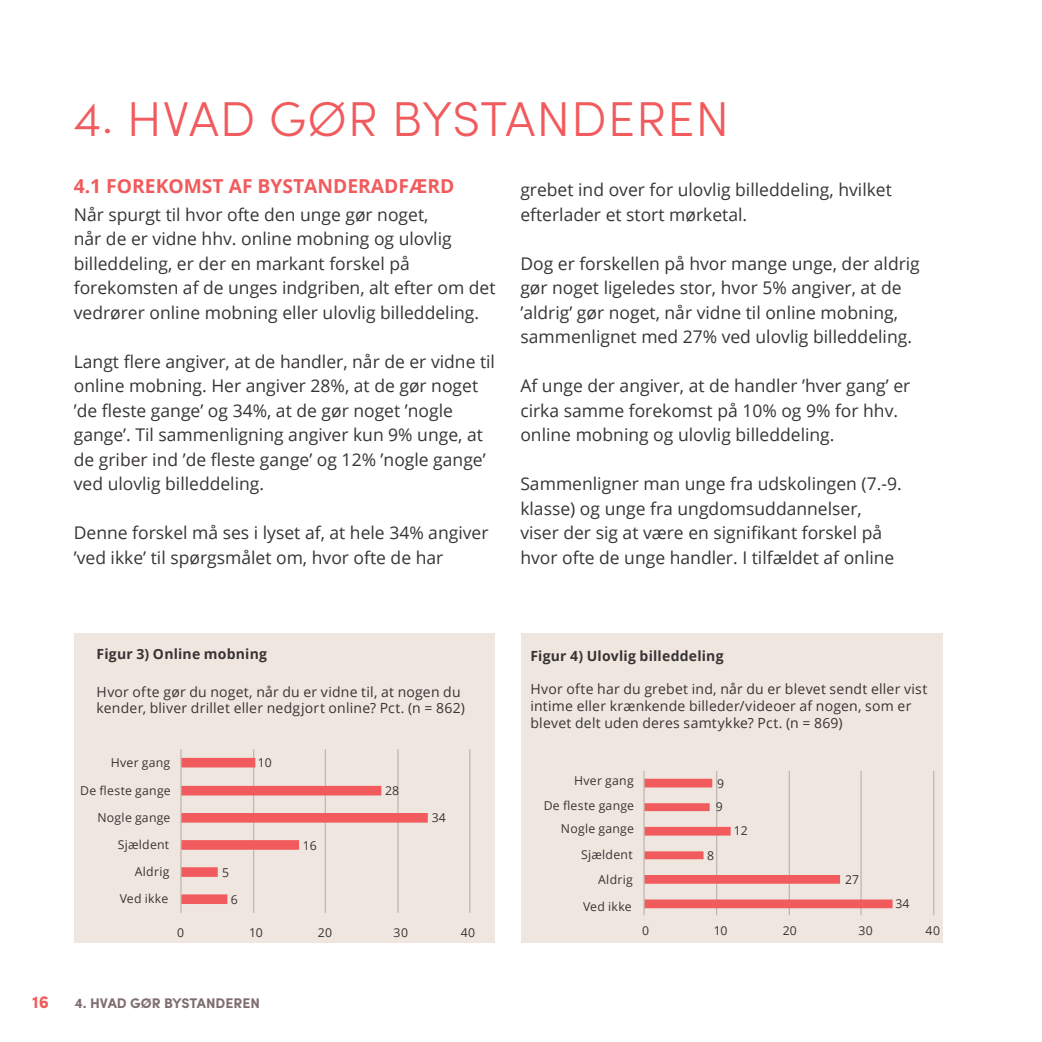
<style>
.page{position:relative;width:1042px;height:1042px;background:#fff}
.page>*{position:absolute;margin:0;border:0;box-sizing:border-box;transform-origin:0 0}
.rubrik{font:300 49px "Sofia Pro";letter-spacing:.02em;color:#f15b5d}
.rubrik_afsnit{font:700 19.25px "Open Sans";color:#f15b5d}
.brod{font:17.5px/24.5px "Open Sans";color:#383434}
.t1{font:700 17.5px "Sofia Pro";color:#f15b5d}
.t2{font:14px/16.8px "Open Sans";letter-spacing:.015em;color:#383434}
.t3{font:700 14px "Open Sans";letter-spacing:.015em;color:#383434}
.t4{font:700 14px "Sofia Pro";color:#7e6e6f}
.t5{font:12.25px "Open Sans";letter-spacing:.02em;color:#383434}
</style>
<div class="page">
<div style="left:74px;top:634px;width:421px;height:309px;background:#efe7df"></div>
<div style="left:521px;top:634px;width:422px;height:309px;background:#efe7df"></div>
<hr style="left:253px;top:749px;width:1px;height:164px;background:#bdb9b4">
<hr style="left:325px;top:749px;width:1px;height:164px;background:#bdb9b4">
<hr style="left:397px;top:749px;width:2px;height:164px;background:#bdb9b4">
<hr style="left:469px;top:749px;width:1px;height:164px;background:#bdb9b4">
<svg style="left:182px;top:758px;width:246px;height:146px"></svg>
<hr style="left:180px;top:749px;width:2px;height:164px;background:#bdb9b4">
<hr style="left:716px;top:771px;width:1px;height:144px;background:#bdb9b4">
<hr style="left:788px;top:771px;width:2px;height:144px;background:#bdb9b4">
<hr style="left:860px;top:771px;width:2px;height:144px;background:#bdb9b4">
<hr style="left:933px;top:771px;width:1px;height:144px;background:#bdb9b4">
<svg style="left:645px;top:779px;width:247px;height:129px"></svg>
<hr style="left:643px;top:771px;width:2px;height:144px;background:#bdb9b4">
<p class="rubrik" style="left:74px;top:83px;width:657px">4. HVAD GØR BYSTANDEREN</p>
<p class="rubrik_afsnit" style="left:74px;top:172px;width:382px">4.1 FOREKOMST AF BYSTANDERADFÆRD</p>
<p class="brod" style="left:74px;top:201px;width:423px">Når spurgt til hvor ofte den unge gør noget,<br>når de er vidne hhv. online mobning og ulovlig billeddeling, er der en markant forskel på forekomsten af de unges indgriben, alt efter om det vedrører online mobning eller ulovlig billeddeling.</p>
<p class="brod" style="left:74px;top:348px;width:423px">Langt flere angiver, at de handler, når de er vidne til online mobning. Her angiver 28%, at de gør noget ’de fleste gange’ og 34%, at de gør noget ’nogle gange’. Til sammenligning angiver kun 9% unge, at de griber ind ’de fleste gange’ og 12% ’nogle gange’ ved ulovlig billeddeling.</p>
<p class="brod" style="left:74px;top:520px;width:416px">Denne forskel må ses i lyset af, at hele 34% angiver ’ved ikke’ til spørgsmålet om, hvor ofte de har</p>
<p class="brod" style="left:520px;top:177px;width:373px">grebet ind over for ulovlig billeddeling, hvilket efterlader et stort mørketal.</p>
<p class="brod" style="left:520px;top:250px;width:401px">Dog er forskellen på hvor mange unge, der aldrig gør noget ligeledes stor, hvor 5% angiver, at de ’aldrig’ gør noget, når vidne til online mobning, sammenlignet med 27% ved ulovlig billeddeling.</p>
<p class="brod" style="left:520px;top:373px;width:391px">Af unge der angiver, at de handler ’hver gang’ er cirka samme forekomst på 10% og 9% for hhv. online mobning og ulovlig billeddeling.</p>
<p class="brod" style="left:520px;top:471px;width:383px">Sammenligner man unge fra udskolingen (7.-9. klasse) og unge fra ungdomsuddannelser, viser der sig at være en signifikant forskel på hvor ofte de unge handler. I tilfældet af online</p>
<p class="t3" style="left:97px;top:644px;width:172px">Figur 3) Online mobning</p>
<p class="t2" style="left:97px;top:683px;width:370px">Hvor ofte gør du noget, når du er vidne til, at nogen du kender, bliver drillet eller nedgjort online? Pct. (n = 862)</p>
<p class="t5" style="left:111px;top:754px;width:61px">Hver gang</p>
<p class="t5" style="left:258px;top:754px;width:16px">10</p>
<p class="t5" style="left:80px;top:782px;width:92px">De fleste gange</p>
<p class="t5" style="left:385px;top:782px;width:16px">28</p>
<p class="t5" style="left:97px;top:809px;width:75px">Nogle gange</p>
<p class="t5" style="left:432px;top:809px;width:16px">34</p>
<p class="t5" style="left:118px;top:836px;width:53px">Sjældent</p>
<p class="t5" style="left:303px;top:837px;width:16px">16</p>
<p class="t5" style="left:135px;top:863px;width:36px">Aldrig</p>
<p class="t5" style="left:222px;top:864px;width:9px">5</p>
<p class="t5" style="left:120px;top:890px;width:50px">Ved ikke</p>
<p class="t5" style="left:231px;top:890px;width:9px">6</p>
<p class="t5" style="left:177px;top:924px;width:9px">0</p>
<p class="t5" style="left:249px;top:924px;width:15px">10</p>
<p class="t5" style="left:318px;top:924px;width:16px">20</p>
<p class="t5" style="left:394px;top:924px;width:16px">30</p>
<p class="t5" style="left:461px;top:924px;width:16px">40</p>
<p class="t1" style="left:32px;top:988px;width:18px">16</p>
<p class="t4" style="left:74px;top:992px;width:187px">4. HVAD GØR BYSTANDEREN</p>
<p class="t3" style="left:530px;top:646px;width:195px">Figur 4) Ulovlig billeddeling</p>
<p class="t2" style="left:530px;top:680px;width:398px">Hvor ofte har du grebet ind, når du er blevet sendt eller vist intime eller krænkende billeder/videoer af nogen, som er blevet delt uden deres samtykke? Pct. (n = 869)</p>
<p class="t5" style="left:574px;top:772px;width:61px">Hver gang</p>
<p class="t5" style="left:717px;top:775px;width:9px">9</p>
<p class="t5" style="left:544px;top:797px;width:92px">De fleste gange</p>
<p class="t5" style="left:716px;top:798px;width:9px">9</p>
<p class="t5" style="left:561px;top:820px;width:75px">Nogle gange</p>
<p class="t5" style="left:734px;top:822px;width:16px">12</p>
<p class="t5" style="left:581px;top:846px;width:53px">Sjældent</p>
<p class="t5" style="left:707px;top:846px;width:9px">8</p>
<p class="t5" style="left:598px;top:871px;width:36px">Aldrig</p>
<p class="t5" style="left:845px;top:871px;width:16px">27</p>
<p class="t5" style="left:583px;top:898px;width:50px">Ved ikke</p>
<p class="t5" style="left:895px;top:895px;width:16px">34</p>
<p class="t5" style="left:642px;top:922px;width:9px">0</p>
<p class="t5" style="left:714px;top:922px;width:15px">10</p>
<p class="t5" style="left:782px;top:922px;width:16px">20</p>
<p class="t5" style="left:858px;top:922px;width:16px">30</p>
<p class="t5" style="left:925px;top:922px;width:16px">40</p>
</div>
